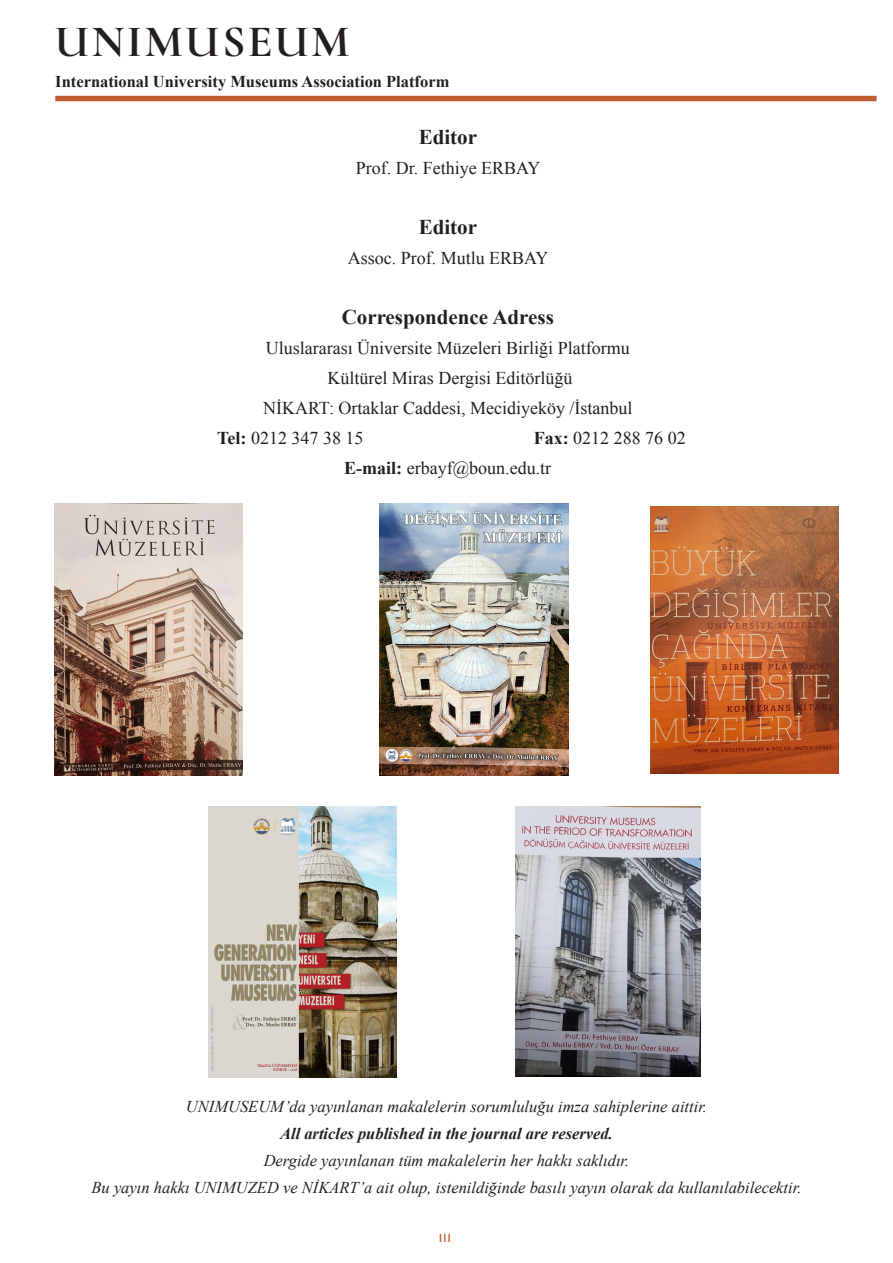
<style>
.page{position:relative;width:893px;height:1263px;background:#fff}
.page>*{position:absolute;margin:0;border:0;box-sizing:border-box;transform-origin:0 0}
.t1{font:700 45px "Cormorant";letter-spacing:.05em;color:#231f20}
.t2{font:700 21px "Times New Roman";color:#231f20}
.t3{font:18px "Times New Roman";color:#231f20}
.t4{font:18px "Futura BT";color:#c15c30}
.t5{font:italic 16.5px "Times New Roman";color:#231f20}
.t6{font:700 16.5px "Times New Roman";color:#231f20}
.t7{font:italic 700 16.5px "Times New Roman";color:#231f20}
.s1{font-weight:700}
</style>
<div class="page">
<div style="left:55px;top:96px;width:822px;height:5px;background:#c15c30"></div>
<img style="left:54px;top:504px;width:188px;height:272px">
<img style="left:208px;top:806px;width:189px;height:271px">
<img style="left:380px;top:504px;width:188px;height:272px">
<img style="left:651px;top:506px;width:188px;height:267px">
<img style="left:516px;top:806px;width:184px;height:270px">
<p class="t1" style="left:55px;top:13px;width:296px">UNIMUSEUM</p>
<p class="t6" style="left:55px;top:70px;width:396px">International University Museums Association Platform</p>
<p class="t2" style="left:419px;top:122px;width:60px">Editor</p>
<p class="t3" style="left:356px;top:156px;width:186px">Prof. Dr. Fethiye ERBAY</p>
<p class="t2" style="left:419px;top:212px;width:60px">Editor</p>
<p class="t3" style="left:348px;top:246px;width:202px">Assoc. Prof. Mutlu ERBAY</p>
<p class="t2" style="left:342px;top:302px;width:214px">Correspondence Adress</p>
<p class="t3" style="left:266px;top:336px;width:365px">Uluslararası Üniversite Müzeleri Birliği Platformu</p>
<p class="t3" style="left:327px;top:366px;width:247px">Kültürel Miras Dergisi Editörlüğü</p>
<p class="t3" style="left:263px;top:396px;width:371px">NİKART: Ortaklar Caddesi, Mecidiyeköy /İstanbul</p>
<p class="t3" style="left:217px;top:426px;width:148px"><span class="s1">Tel:</span> 0212 347 38 15</p>
<p class="t3" style="left:534px;top:426px;width:153px"><span class="s1">Fax:</span> 0212 288 76 02</p>
<p class="t3" style="left:344px;top:456px;width:209px"><span class="s1">E-mail:</span> erbayf@boun.edu.tr</p>
<p class="t5" style="left:186px;top:1095px;width:523px">UNIMUSEUM’da yayınlanan makalelerin sorumluluğu imza sahiplerine aittir.</p>
<p class="t7" style="left:280px;top:1122px;width:334px">All articles published in the journal are reserved.</p>
<p class="t5" style="left:264px;top:1149px;width:367px">Dergide yayınlanan tüm makalelerin her hakkı saklıdır.</p>
<p class="t5" style="left:92px;top:1176px;width:711px">Bu yayın hakkı UNIMUZED ve NİKART’a ait olup, istenildiğinde basılı yayın olarak da kullanılabilecektir.</p>
<p class="t4" style="left:438px;top:1224px;width:15px">ııı</p>
</div>
